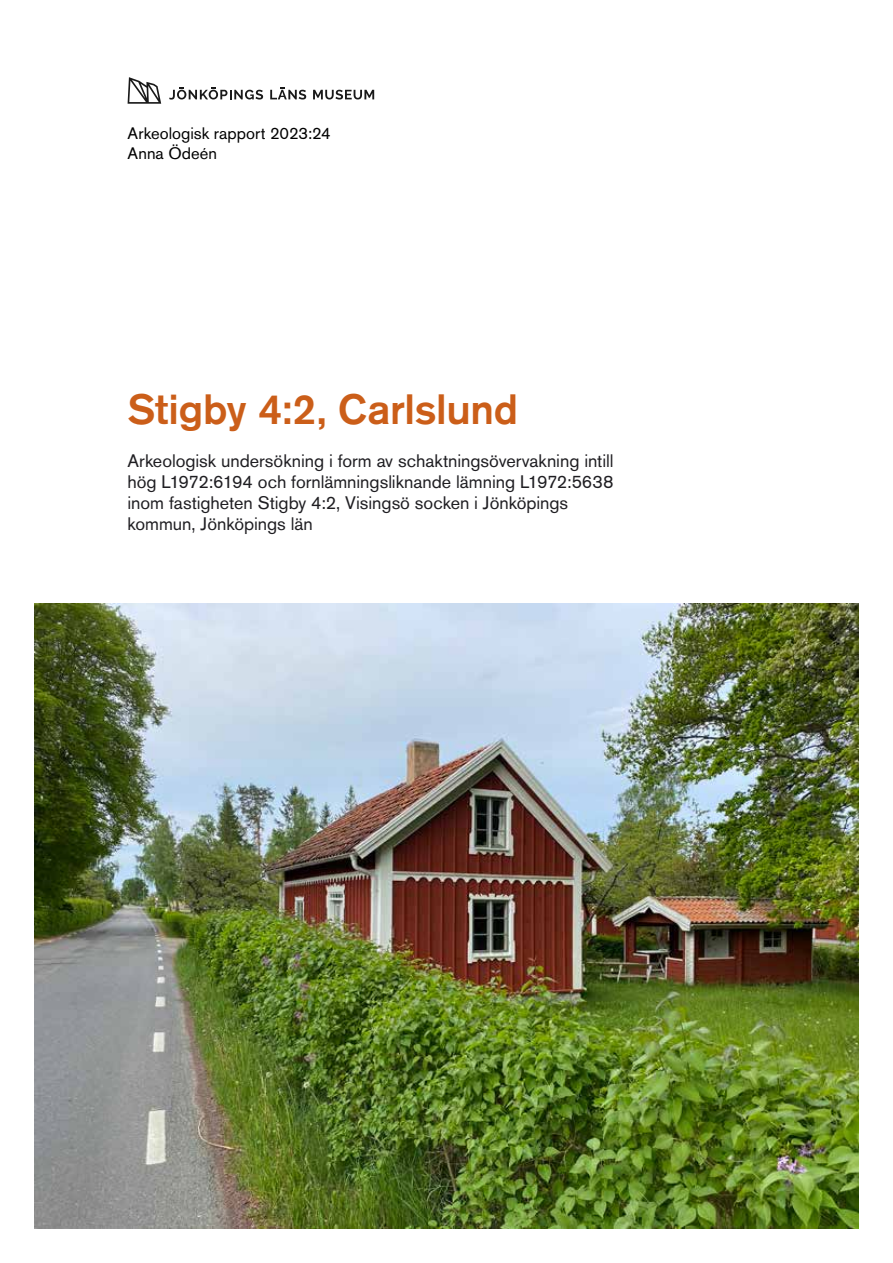
<style>
.page{position:relative;width:893px;height:1263px;background:#fff}
.page>*{position:absolute;margin:0;border:0;box-sizing:border-box;transform-origin:0 0}
.Kort_titel{font:500 42px "Akzidenz Grotesk Std";letter-spacing:-.01em;color:#cb5e19}
.Undertitel{font:18px/21px "Akzidenz Grotesk Std";color:#1f1e22}
.Rapportnummer{font:16.5px "Akzidenz Grotesk Std";letter-spacing:.005em;color:#000}
</style>
<div class="page">
<svg style="left:128px;top:77px;width:33px;height:27px"></svg>
<svg style="left:313px;top:90px;width:61px;height:10px"></svg>
<svg style="left:270px;top:87px;width:36px;height:13px"></svg>
<svg style="left:169px;top:87px;width:94px;height:13px"></svg>
<img style="left:34px;top:604px;width:825px;height:625px">
<p class="Rapportnummer" style="left:128px;top:123px;width:205px">Arkeologisk rapport 2023:24</p>
<p class="Rapportnummer" style="left:128px;top:143px;width:91px">Anna Ödeén</p>
<p class="Kort_titel" style="left:128px;top:384px;width:392px">Stigby 4:2, Carlslund</p>
<p class="Undertitel" style="left:128px;top:450px;width:487px">Arkeologisk undersökning i form av schaktningsövervakning intill hög L1972:6194 och fornlämningsliknande lämning L1972:5638 inom fastigheten Stigby 4:2, Visingsö socken i Jönköpings kommun, Jönköpings län</p>
</div>
